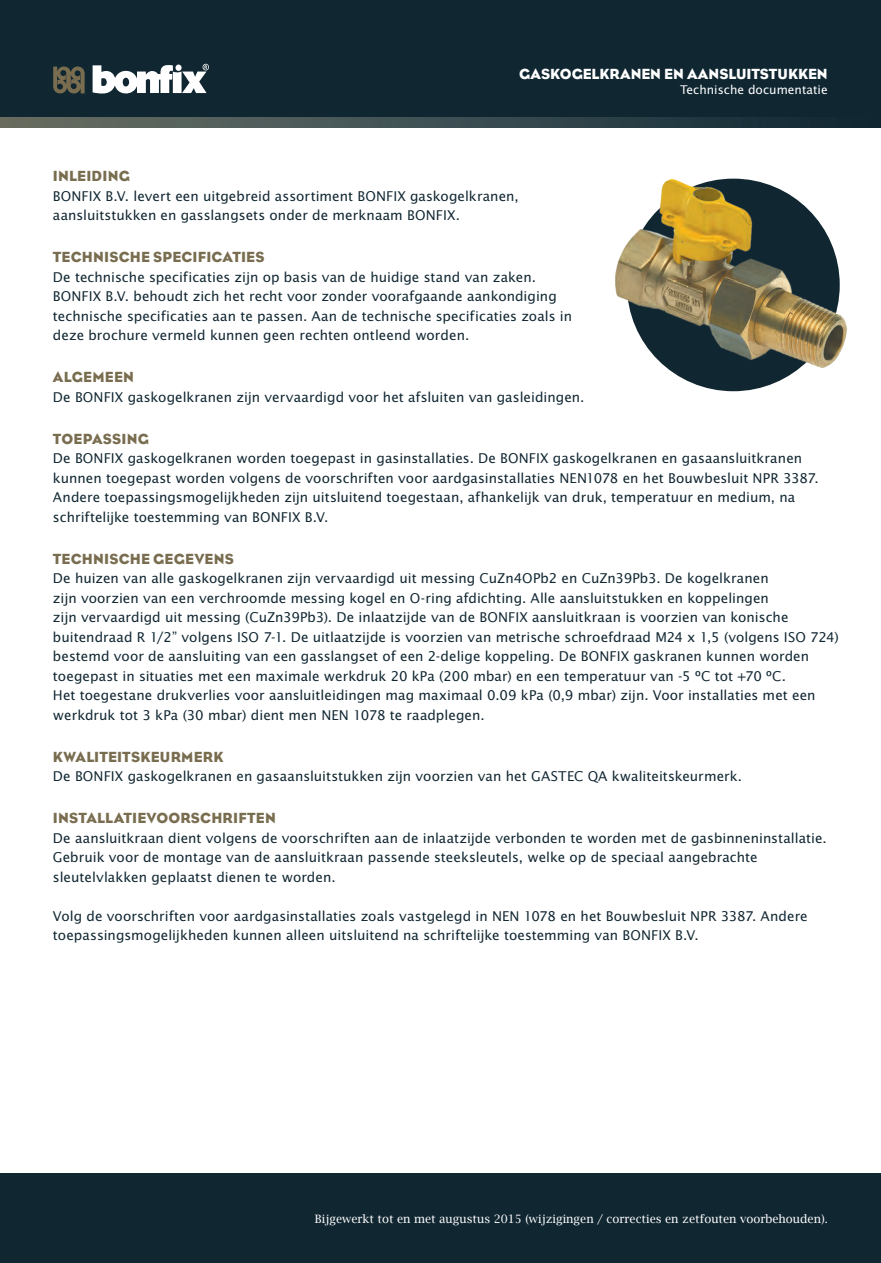
<style>
.page{position:relative;width:881px;height:1263px;background:#fff}
.page>*{position:absolute;margin:0;border:0;box-sizing:border-box;transform-origin:0 0}
.Teksttitel{font:15px "Eagle";letter-spacing:.015em;color:#796d50}
.Header_titel_wit{font:15px "Eagle";color:#fff}
.Opsomming_dots{font:13.5px/19.5px "Lucida Sans Std";color:#102631}
.Header_subtitel_wit{font:12px "Lucida Sans Std";color:#fff}
.t1{font:11.55px "Lucida Bright";color:#fff}
</style>
<div class="page">
<div style="left:0;top:21px;width:880px;height:107px;background:linear-gradient(to right,#6b7167,#0f2937)"></div>
<div style="left:0;top:1174px;width:880px;height:89px;background:#102631"></div>
<div style="left:0;top:0;width:880px;height:117px;background:#102631"></div>
<svg style="left:53px;top:66px;width:32px;height:28px"></svg>
<svg style="left:93px;top:64px;width:116px;height:30px"></svg>
<img style="left:615px;top:178px;width:232px;height:214px">
<p class="Header_titel_wit" style="left:519px;top:65px;width:310px">GASKOGELKRANEN EN AANSLUITSTUKKEN</p>
<p class="Header_subtitel_wit" style="left:680px;top:82px;width:149px">Technische documentatie</p>
<p class="Teksttitel" style="left:53px;top:167px;width:9px">INLEI</p>
<p class="Teksttitel" style="left:92px;top:167px;width:40px">DING</p>
<p class="Opsomming_dots" style="left:53px;top:186px;width:467px">BONFIX B.V. levert een uitgebreid assortiment BONFIX gaskogelkranen, aansluitstukken en gasslangsets onder de merknaam BONFIX.</p>
<p class="Teksttitel" style="left:53px;top:248px;width:179px">TECHNISCHE SPECIFICATIES</p>
<p class="Opsomming_dots" style="left:53px;top:267px;width:484px">De technische specificaties zijn op basis van de huidige stand van zaken.</p>
<p class="Opsomming_dots" style="left:53px;top:287px;width:520px">BONFIX B.V. behoudt zich het recht voor zonder voorafgaande aankondiging technische specificaties aan te passen. Aan de technische specificaties zoals in deze brochure vermeld kunnen geen rechten ontleend worden.</p>
<p class="Teksttitel" style="left:53px;top:368px;width:62px">ALGEMEEN</p>
<p class="Opsomming_dots" style="left:53px;top:387px;width:533px">De BONFIX gaskogelkranen zijn vervaardigd voor het afsluiten van gasleidingen.</p>
<p class="Teksttitel" style="left:53px;top:430px;width:11px">TOE</p>
<p class="Teksttitel" style="left:83px;top:430px;width:20px">PASSIN</p>
<p class="Teksttitel" style="left:138px;top:430px;width:13px">G</p>
<p class="Opsomming_dots" style="left:53px;top:449px;width:766px">De BONFIX gaskogelkranen worden toegepast in gasinstallaties. De BONFIX gaskogelkranen en gasaansluitkranen kunnen toegepast worden volgens de voorschriften voor aardgasinstallaties NEN1078 en het Bouwbesluit NPR 3387.<br>Andere toepassingsmogelijkheden zijn uitsluitend toegestaan, afhankelijk van druk, temperatuur en medium, na schriftelijke toestemming van BONFIX B.V.</p>
<p class="Teksttitel" style="left:53px;top:550px;width:162px">TECHNISCHE GEGEVENS</p>
<p class="Opsomming_dots" style="left:53px;top:569px;width:787px">De huizen van alle gaskogelkranen zijn vervaardigd uit messing CuZn4OPb2 en CuZn39Pb3. De kogelkranen<br>zijn voorzien van een verchroomde messing kogel en O-ring afdichting. Alle aansluitstukken en koppelingen<br>zijn vervaardigd uit messing (CuZn39Pb3). De inlaatzijde van de BONFIX aansluitkraan is voorzien van konische buitendraad R 1/2” volgens ISO 7-1. De uitlaatzijde is voorzien van metrische schroefdraad M24 x 1,5 (volgens ISO 724) bestemd voor de aansluiting van een gasslangset of een 2-delige koppeling. De BONFIX gaskranen kunnen worden toegepast in situaties met een maximale werkdruk 20 kPa (200 mbar) en een temperatuur van -5 ºC tot +70 ºC.</p>
<p class="Opsomming_dots" style="left:53px;top:686px;width:763px">Het toegestane drukverlies voor aansluitleidingen mag maximaal 0.09 kPa (0,9 mbar) zijn. Voor installaties met een werkdruk tot 3 kPa (30 mbar) dient men NEN 1078 te raadplegen.</p>
<p class="Teksttitel" style="left:53px;top:748px;width:33px">KWALITEITSKEUR</p>
<p class="Teksttitel" style="left:181px;top:748px;width:24px">MERK</p>
<p class="Opsomming_dots" style="left:53px;top:767px;width:690px">De BONFIX gaskogelkranen en gasaansluitstukken zijn voorzien van het GASTEC QA kwaliteitskeurmerk.</p>
<p class="Teksttitel" style="left:53px;top:809px;width:10px">INSTALLATIE</p>
<p class="Teksttitel" style="left:147px;top:809px;width:22px">VOORS</p>
<p class="Teksttitel" style="left:200px;top:809px;width:57px">CHRIFTEN</p>
<p class="Opsomming_dots" style="left:53px;top:828px;width:775px">De aansluitkraan dient volgens de voorschriften aan de inlaatzijde verbonden te worden met de gasbinneninstallatie.<br>Gebruik voor de montage van de aansluitkraan passende steeksleutels, welke op de speciaal aangebrachte sleutelvlakken geplaatst dienen te worden.</p>
<p class="Opsomming_dots" style="left:53px;top:906px;width:756px">Volg de voorschriften voor aardgasinstallaties zoals vastgelegd in NEN 1078 en het Bouwbesluit NPR 3387. Andere toepassingsmogelijkheden kunnen alleen uitsluitend na schriftelijke toestemming van BONFIX B.V.</p>
<p class="t1" style="left:315px;top:1212px;width:514px">Bijgewerkt tot en met augustus 2015 (wijzigingen / correcties en zetfouten voorbehouden).</p>
</div>
